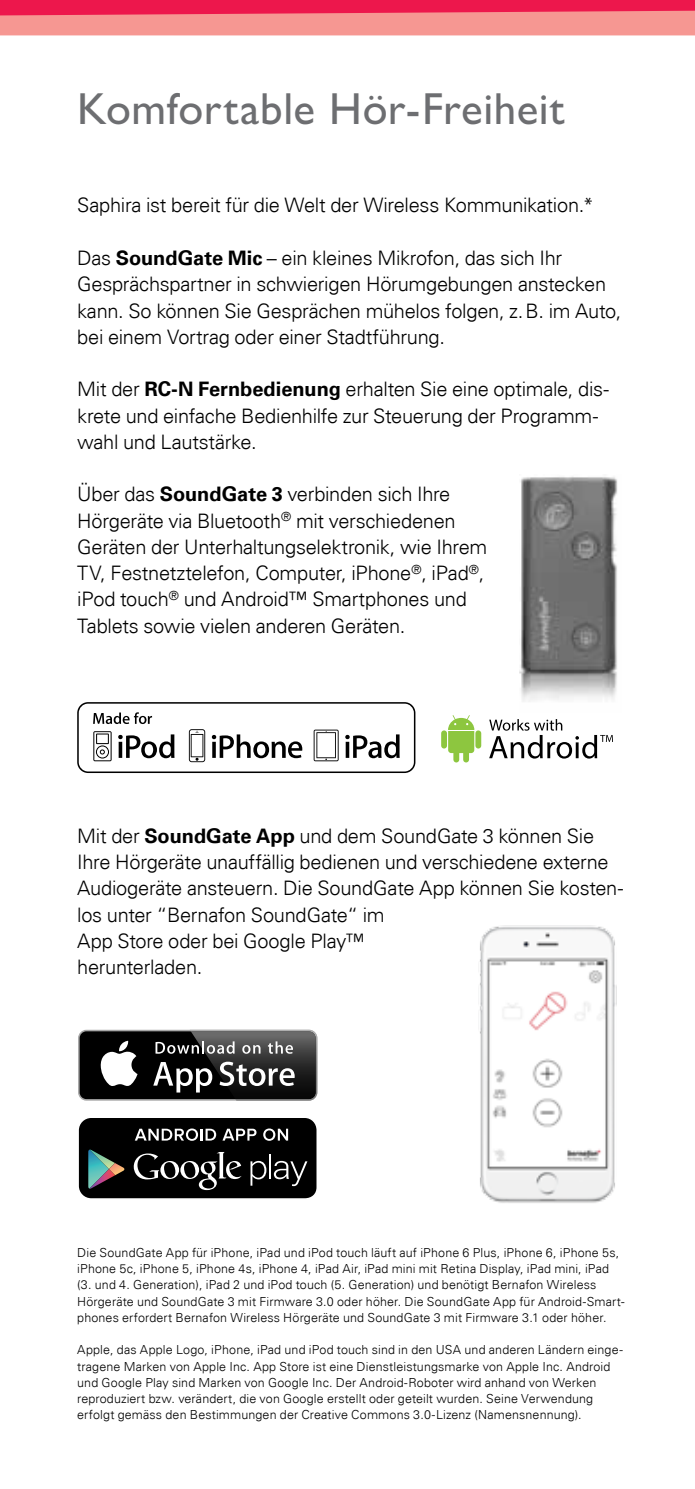
<style>
.page{position:relative;width:695px;height:1489px;background:#fff}
.page>*{position:absolute;margin:0;border:0;box-sizing:border-box;transform-origin:0 0}
.t1{font:500 45px "Gill Sans MT Pro";letter-spacing:.015em;color:#6d6e71}
.t2{font:300 20px/26.2px "Univers Com 45";letter-spacing:-.015em;color:#000}
.t3{font:300 12.5px/16.2px "Univers Com 45";letter-spacing:.01em;color:#000}
.s1{font-family:"Univers Com 65";font-weight:700}
</style>
<div class="page">
<div style="left:0;top:0;width:694px;height:35px;background:#f69792"></div>
<svg style="left:0;top:0;width:694px;height:15px"></svg>
<img style="left:480px;top:925px;width:137px;height:278px">
<svg style="left:78px;top:1029px;width:239px;height:71px"></svg>
<div style="left:80px;top:1031px;width:236px;height:68px;background:#000;border-radius:7px"></div>
<svg style="left:100px;top:1040px;width:37px;height:46px"></svg>
<svg style="left:153px;top:1029px;width:164px;height:71px"></svg>
<div style="left:78px;top:1117px;width:239px;height:81px;background:#000;border-radius:13px"></div>
<div style="left:77px;top:1116px;width:241px;height:83px;border:2px solid #fff;border-radius:13px"></div>
<svg style="left:134px;top:1152px;width:107px;height:37px"></svg>
<svg style="left:250px;top:1160px;width:16px;height:25px"></svg>
<hr style="left:269px;top:1154px;width:2px;height:24px;background:#fff">
<svg style="left:274px;top:1160px;width:33px;height:25px"></svg>
<svg style="left:135px;top:1128px;width:81px;height:12px"></svg>
<svg style="left:222px;top:1128px;width:34px;height:12px"></svg>
<svg style="left:263px;top:1128px;width:25px;height:12px"></svg>
<svg style="left:88px;top:1149px;width:37px;height:39px"></svg>
<img style="left:519px;top:476px;width:99px;height:226px">
<svg style="left:77px;top:702px;width:338px;height:71px"></svg>
<svg style="left:474px;top:729px;width:8px;height:20px"></svg>
<svg style="left:441px;top:715px;width:40px;height:48px"></svg>
<svg style="left:489px;top:719px;width:124px;height:39px"></svg>
<h1 class="t1" style="left:77px;top:82px;width:489px">Komfortable Hör-Freiheit</h1>
<p class="t2" style="left:77px;top:192px;width:518px">Saphira ist bereit für die Welt der Wireless Kommunikation.*</p>
<p class="t2" style="left:77px;top:245px;width:545px">Das <span class="s1">SoundGate Mic</span> – ein kleines Mikrofon, das sich Ihr Gesprächspartner in schwierigen Hörumgebungen anstecken kann. So können Sie Gesprächen mühelos folgen, z.B. im Auto, bei einem Vortrag oder einer Stadtführung.</p>
<p class="t2" style="left:77px;top:376px;width:533px">Mit der <span class="s1">RC-N Fernbedienung</span> erhalten Sie eine optimale, dis&shy;krete und einfache Bedienhilfe zur Steuerung der Programm&shy;wahl und Lautstärke.</p>
<p class="t2" style="left:77px;top:481px;width:411px">Über das <span class="s1">SoundGate 3</span> verbinden sich Ihre Hörgeräte via Bluetooth<sup>®</sup> mit verschiedenen Geräten der Unterhaltungselektronik, wie Ihrem TV, Festnetztelefon, Computer, iPhone<sup>®</sup>, iPad<sup>®</sup>, iPod touch<sup>®</sup> und Android™ Smartphones und Tablets sowie vielen anderen Geräten.</p>
<p class="t2" style="left:77px;top:822px;width:547px">Mit der <span class="s1">SoundGate App</span> und dem SoundGate 3 können Sie Ihre Hörgeräte unauffällig bedienen und verschiedene externe Audiogeräte ansteuern. Die SoundGate App können Sie kosten&shy;los unter “Bernafon SoundGate“ im<br>App Store oder bei Google Play™<br>herunterladen.</p>
<p class="t3" style="left:77px;top:1244px;width:549px">Die SoundGate App für iPhone, iPad und iPod touch läuft auf iPhone 6 Plus, iPhone 6, iPhone 5s, iPhone 5c, iPhone 5, iPhone 4s, iPhone 4, iPad Air, iPad mini mit Retina Display, iPad mini, iPad (3. und 4. Generation), iPad 2 und iPod touch (5. Generation) und benötigt Bernafon Wireless Hörgeräte und SoundGate 3 mit Firmware 3.0 oder höher. Die SoundGate App für Android-Smart&shy;phones erfordert Bernafon Wireless Hörgeräte und SoundGate 3 mit Firmware 3.1 oder höher.</p>
<p class="t3" style="left:77px;top:1341px;width:547px">Apple, das Apple Logo, iPhone, iPad und iPod touch sind in den USA und anderen Ländern einge&shy;tragene Marken von Apple Inc. App Store ist eine Dienstleistungsmarke von Apple Inc. Android und Google Play sind Marken von Google Inc. Der Android-Roboter wird anhand von Werken reproduziert bzw. verändert, die von Google erstellt oder geteilt wurden. Seine Verwendung erfolgt gemäss den Bestimmungen der Creative Commons 3.0-Lizenz (Namensnennung).</p>
</div>
